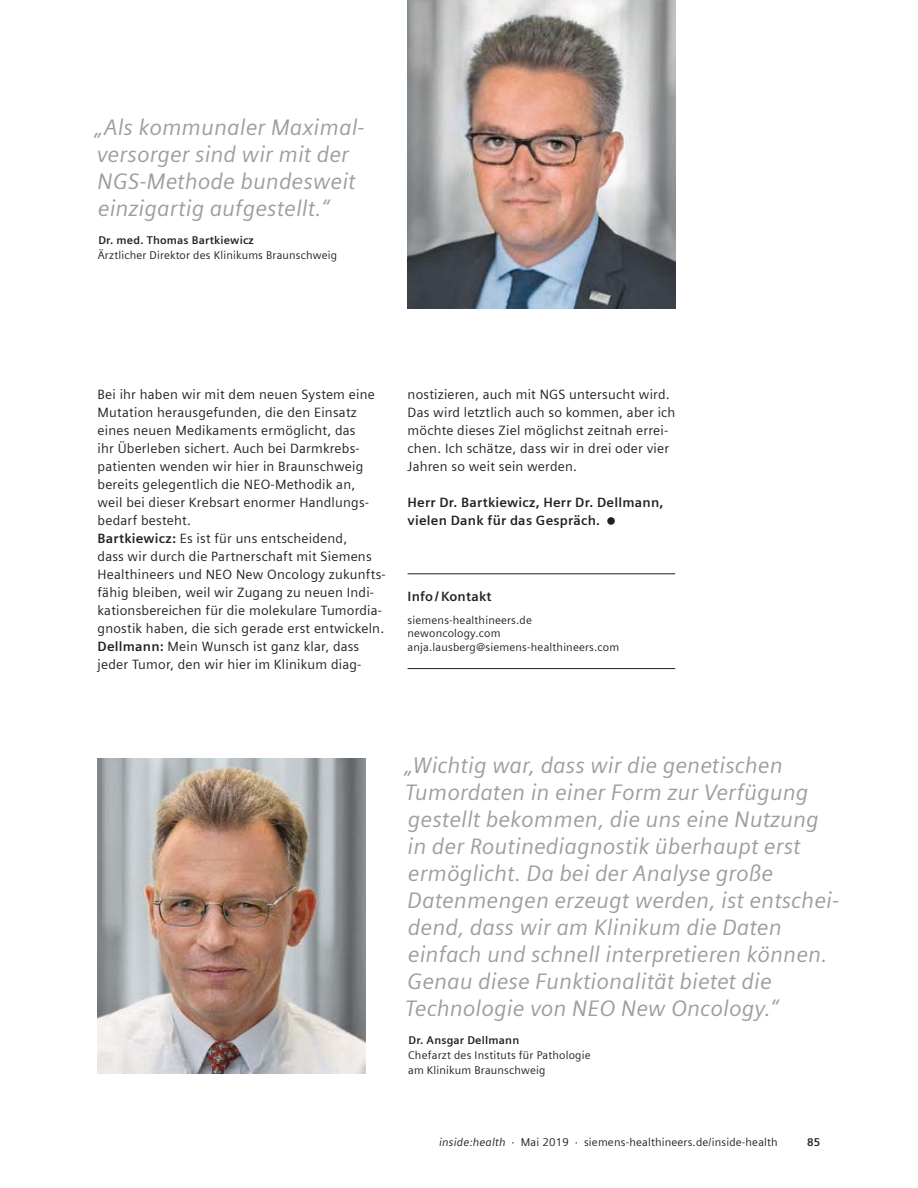
<style>
.page{position:relative;width:918px;height:1188px;background:#fff}
.page>*{position:absolute;margin:0;border:0;box-sizing:border-box;transform-origin:0 0}
.t1{font:italic 22.5px/27px "Siemens Sans";color:#9c9ea1}
.t2{font:13.5px/18px "Siemens Sans";letter-spacing:.015em;color:#231f20}
.t3{font:700 13.5px/18px "Siemens Sans";letter-spacing:.015em;color:#231f20}
.t4{font:11.25px/13.5px "Siemens Sans";letter-spacing:.015em;color:#231f20}
.t5{font:700 11.25px "Siemens Sans";letter-spacing:.015em;color:#231f20}
.s1{font-weight:700}
.s2{font-style:italic}
</style>
<div class="page">
<hr style="left:408px;top:574px;width:267px;height:1px;background:#231f20">
<hr style="left:408px;top:668px;width:267px;height:1px;background:#231f20">
<img style="left:408px;top:0;width:267px;height:309px">
<img style="left:98px;top:759px;width:267px;height:315px">
<div style="left:607px;top:517px;width:8px;height:8px;background:#231f20;border-radius:50%"></div>
<h1 class="t1" style="left:95px;top:114px;width:271px">„Als kommunaler Maximal&shy;versorger sind wir mit der<br>NGS-Methode bundesweit einzigartig aufgestellt.“</h1>
<p class="t5" style="left:98px;top:233px;width:157px">Dr. med. Thomas Bartkiewicz</p>
<p class="t4" style="left:98px;top:248px;width:241px">Ärztlicher Direktor des Klinikums Braunschweig</p>
<p class="t2" style="left:98px;top:385px;width:290px">Bei ihr haben wir mit dem neuen System eine Mutation herausgefunden, die den Einsatz eines neuen Medikaments ermöglicht, das<br>ihr Überleben sichert. Auch bei Darmkrebs&shy;patienten wenden wir hier in Braunschweig bereits gelegentlich die NEO-Methodik an,<br>weil bei dieser Krebsart enormer Handlungs&shy;bedarf besteht.<br><span class="s1">Bartkiewicz:</span> Es ist für uns entscheidend,<br>dass wir durch die Partnerschaft mit Siemens Healthineers und NEO New Oncology zukunfts&shy;fähig bleiben, weil wir Zugang zu neuen Indi&shy;kationsbereichen für die molekulare Tumordia&shy;gnostik haben, die sich gerade erst entwickeln.<br><span class="s1">Dellmann:</span> Mein Wunsch ist ganz klar, dass jeder Tumor, den wir hier im Klinikum diag-</p>
<p class="t2" style="left:408px;top:385px;width:269px">nostizieren, auch mit NGS untersucht wird.<br>Das wird letztlich auch so kommen, aber ich möchte dieses Ziel möglichst zeitnah errei&shy;chen. Ich schätze, dass wir in drei oder vier Jahren so weit sein werden.</p>
<p class="t3" style="left:408px;top:493px;width:257px">Herr Dr. Bartkiewicz, Herr Dr. Dellmann, vielen Dank für das Gespräch.</p>
<p class="t3" style="left:408px;top:587px;width:85px">Info / Kontakt</p>
<p class="t4" style="left:408px;top:613px;width:213px">siemens-healthineers.de newoncology.com anja.lausberg@siemens-healthineers.com</p>
<p class="t1" style="left:405px;top:751px;width:436px">„Wichtig war, dass wir die genetischen Tumordaten in einer Form zur Verfügung gestellt bekommen, die uns eine Nutzung in der Routinediagnostik überhaupt erst ermöglicht. Da bei der Analyse große Datenmengen erzeugt werden, ist entschei&shy;dend, dass wir am Klinikum die Daten einfach und schnell interpretieren können.<br>Genau diese Funktionalität bietet die Technologie von NEO New Oncology.“</p>
<p class="t5" style="left:408px;top:1033px;width:112px">Dr. Ansgar Dellmann</p>
<p class="t4" style="left:408px;top:1047px;width:184px;line-height:15px">Chefarzt des Instituts für Pathologie am Klinikum Braunschweig</p>
<p class="t4" style="left:439px;top:1135px;width:340px"><span class="s2">inside:health</span> · Mai 2019 · siemens-healthineers.de/inside-health</p>
<p class="t5" style="left:807px;top:1135px;width:15px">85</p>
</div>
